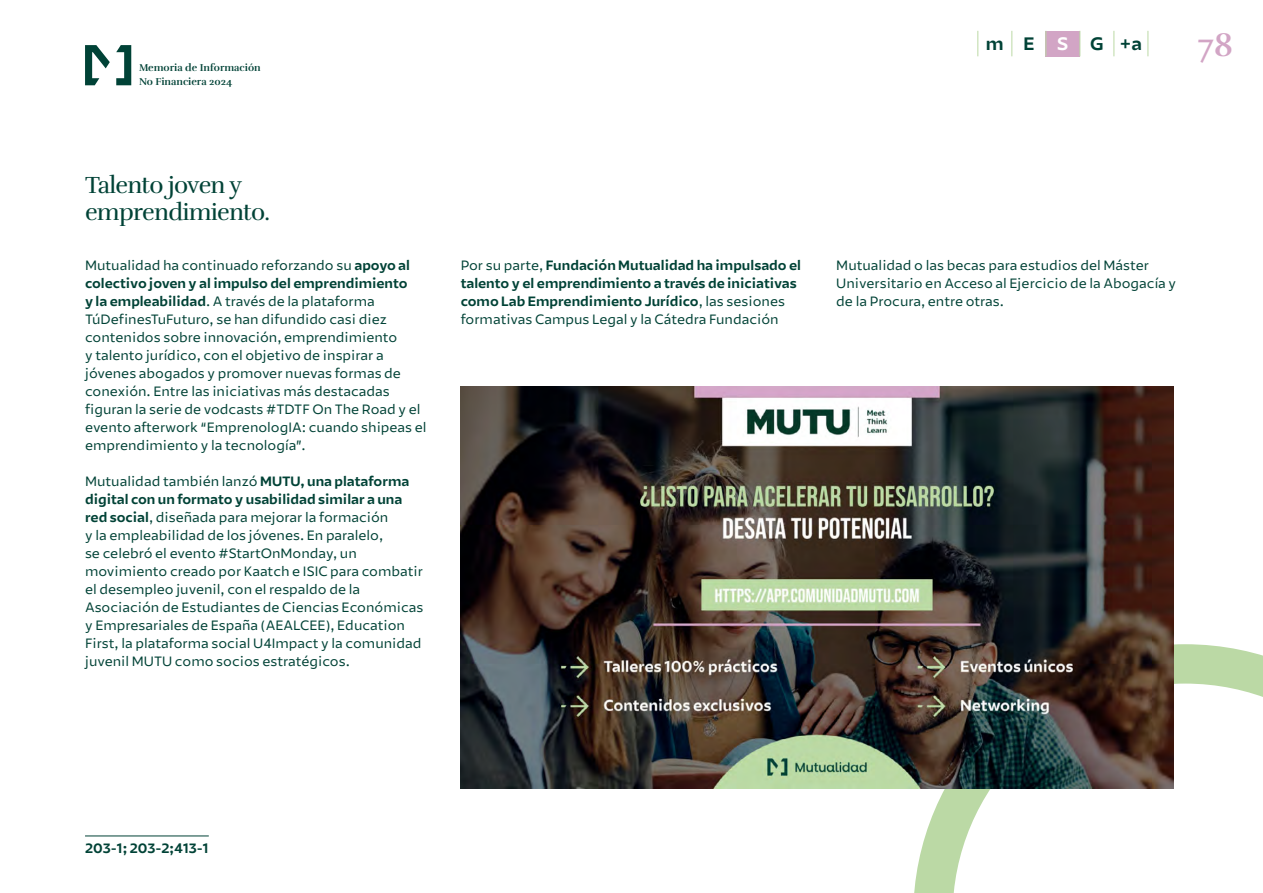
<style>
.page{position:relative;width:1263px;height:893px;background:#fff}
.page>*{position:absolute;margin:0;border:0;box-sizing:border-box;transform-origin:0 0}
.t1{font:700 33.45px "Rufina";color:#d2a5c5}
.t2{font:24px/27px "Rufina";letter-spacing:-.03em;color:#004236}
.t3{font:700 18px "Mutualidad";color:#004236}
.t4{font:13.5px/18px "Mutualidad";color:#004236}
.t5{font:700 13.5px/18px "Mutualidad";color:#004236}
.t6{font:700 10.2px/14.1px "Rufina";color:#004236}
.s1{font-weight:700}
.s2{color:#fff}
.s3{font-weight:400}
</style>
<div class="page">
<svg style="left:116px;top:45px;width:15px;height:40px"></svg>
<svg style="left:85px;top:45px;width:25px;height:40px"></svg>
<div style="left:1046px;top:31px;width:34px;height:25px;background:#d2a5c5"></div>
<svg style="left:977px;top:31px;width:1px;height:25px"></svg>
<svg style="left:1011px;top:31px;width:1px;height:25px"></svg>
<svg style="left:1046px;top:31px;width:1px;height:25px"></svg>
<svg style="left:1080px;top:31px;width:1px;height:25px"></svg>
<svg style="left:1114px;top:31px;width:1px;height:25px"></svg>
<svg style="left:1148px;top:31px;width:1px;height:25px"></svg>
<svg style="left:893px;top:644px;width:370px;height:249px"></svg>
<img style="left:461px;top:387px;width:713px;height:401px">
<hr style="left:85px;top:836px;width:124px;height:1px;background:#004236">
<p class="t6" style="left:139px;top:61px;width:123px">Memoria de Información<br>No Financiera 2024</p>
<p class="t2" style="left:85px;top:171px;width:187px">Talento joven y emprendimiento.</p>
<p class="t4" style="left:85px;top:256px;width:343px">Mutualidad ha continuado reforzando su <span class="s1">apoyo al colectivo joven y al impulso del emprendimiento<br>y la empleabilidad</span>. A través de la plataforma TúDefinesTuFuturo, se han difundido casi diez contenidos sobre innovación, emprendimiento<br>y talento jurídico, con el objetivo de inspirar a jóvenes abogados y promover nuevas formas de conexión. Entre las iniciativas más destacadas figuran la serie de vodcasts #TDTF On The Road y el evento afterwork “EmprenologIA: cuando shipeas el emprendimiento y la tecnología”.</p>
<p class="t4" style="left:85px;top:472px;width:340px">Mutualidad también lanzó <span class="s1">MUTU, una plataforma digital con un formato y usabilidad similar a una red social</span>, diseñada para mejorar la formación<br>y la empleabilidad de los jóvenes. En paralelo,<br>se celebró el evento #StartOnMonday, un movimiento creado por Kaatch e ISIC para combatir el desempleo juvenil, con el respaldo de la Asociación de Estudiantes de Ciencias Económicas y Empresariales de España (AEALCEE), Education First, la plataforma social U4Impact y la comunidad juvenil MUTU como socios estratégicos.</p>
<h3 class="t3" style="left:986px;top:33px;width:50px">m E</h3>
<h3 class="t3" style="left:1057px;top:33px;width:86px"><span class="s2">S</span> G+a</h3>
<h1 class="t1" style="left:1197px;top:24px;width:37px">78</h1>
<p class="t5" style="left:461px;top:256px;width:342px"><span class="s3">Por su parte,</span> Fundación Mutualidad ha impulsado el talento y el emprendimiento a través de iniciativas como Lab Emprendimiento Jurídico<span class="s3">, las sesiones formativas Campus Legal y la Cátedra Fundación</span></p>
<p class="t4" style="left:836px;top:256px;width:341px">Mutualidad o las becas para estudios del Máster<br>Universitario en Acceso al Ejercicio de la Abogacía y de la Procura, entre otras.</p>
<p class="t5" style="left:85px;top:839px;width:125px">203-1; 203-2;413-1</p>
</div>
